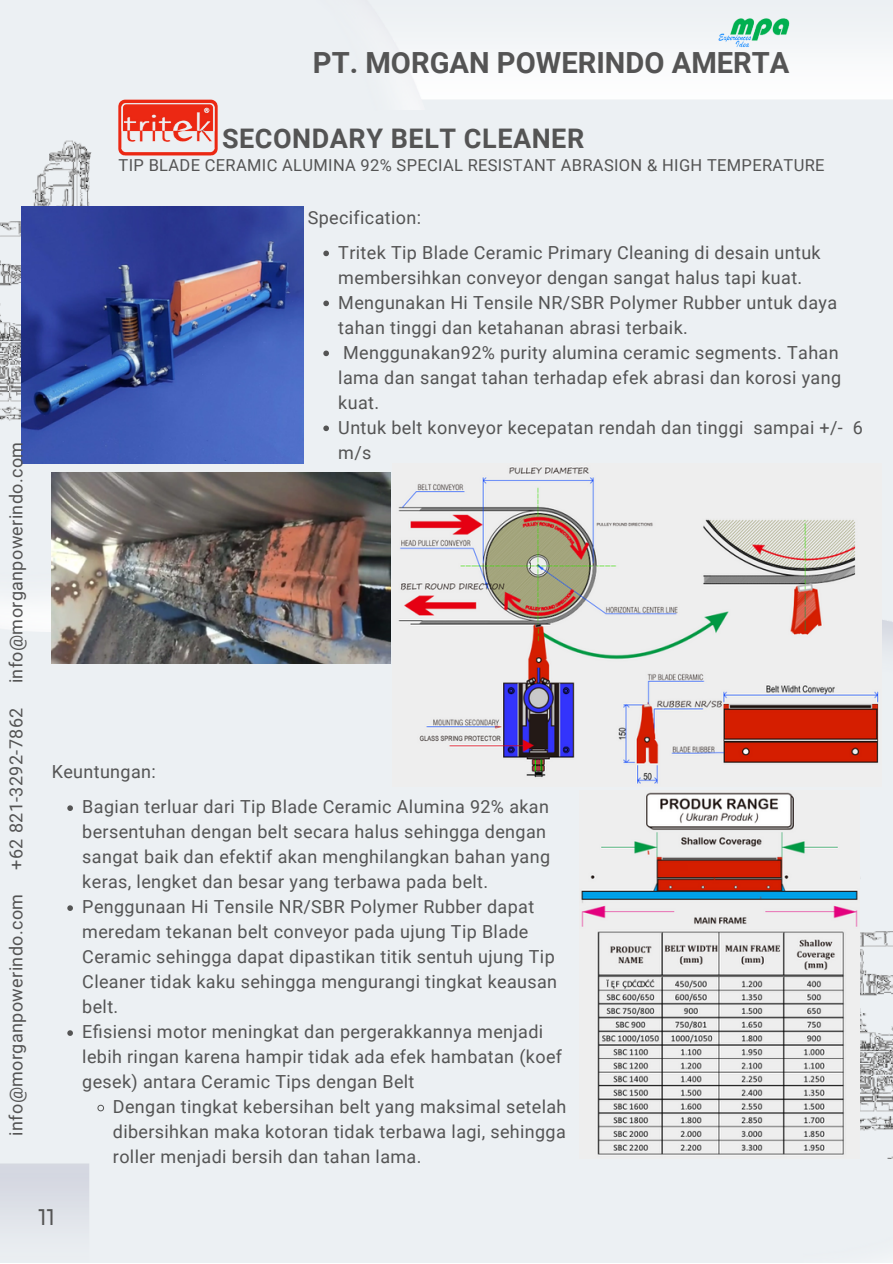
<style>
.page{position:relative;width:893px;height:1264px;background:#fff}
.page>*{position:absolute;margin:0;border:0;box-sizing:border-box;transform-origin:0 0}
.t1{font:700 29.1px "Roboto";color:#545454}
.t2{font:700 27px "Roboto";letter-spacing:.02em;color:#545454}
.t3{font:22.5px "Lastica";color:#545454}
.t4{font:18px/25px "Roboto";letter-spacing:.02em;color:#545454}
.t5{font:16.5px "Roboto";letter-spacing:.02em;color:#545454}
</style>
<div class="page">
<img style="left:0;top:0;width:892px;height:1262px">
<div style="left:803px;top:613px;width:89px;height:649px;background:#ecf0f3"></div>
<img style="left:0;top:0;width:446px;height:631px">
<img style="left:0;top:0;width:370px;height:448px">
<img style="left:718px;top:19px;width:71px;height:28px">
<img style="left:803px;top:676px;width:89px;height:482px">
<div style="left:89px;top:110px;width:714px;height:1152px;background:#ecf0f3"></div>
<img style="left:22px;top:207px;width:282px;height:256px">
<img style="left:392px;top:463px;width:489px;height:323px">
<img style="left:579px;top:790px;width:280px;height:368px">
<img style="left:52px;top:472px;width:338px;height:191px">
<svg style="left:323px;top:250px;width:6px;height:6px"></svg>
<svg style="left:323px;top:300px;width:6px;height:6px"></svg>
<svg style="left:323px;top:350px;width:6px;height:6px"></svg>
<svg style="left:323px;top:425px;width:6px;height:6px"></svg>
<svg style="left:67px;top:805px;width:6px;height:6px"></svg>
<svg style="left:67px;top:905px;width:6px;height:5px"></svg>
<svg style="left:67px;top:1030px;width:6px;height:5px"></svg>
<svg style="left:97px;top:1104px;width:7px;height:7px"></svg>
<img style="left:119px;top:99px;width:98px;height:56px">
<p class="t1" style="left:313px;top:46px;width:478px">PT. MORGAN POWERINDO AMERTA</p>
<p class="t4" style="left:4px;top:683px;width:243px;rotate:-90deg">info@morganpowerindo.com</p>
<p class="t4" style="left:4px;top:869px;width:163px;rotate:-90deg">+62 821-3292-7862</p>
<p class="t4" style="left:4px;top:1135px;width:243px;rotate:-90deg">info@morganpowerindo.com</p>
<p class="t2" style="left:222px;top:123px;width:363px">SECONDARY BELT CLEANER</p>
<p class="t5" style="left:119px;top:156px;width:707px">TIP BLADE CERAMIC ALUMINA 92% SPECIAL RESISTANT ABRASION &amp; HIGH TEMPERATURE</p>
<p class="t4" style="left:308px;top:205px;width:115px">Specification:</p>
<p class="t4" style="left:52px;top:759px;width:106px">Keuntungan:</p>
<p class="t4" style="left:338px;top:240px;width:484px">Tritek Tip Blade Ceramic Primary Cleaning di desain untuk membersihkan conveyor dengan sangat halus tapi kuat.</p>
<p class="t4" style="left:338px;top:290px;width:500px">Mengunakan Hi Tensile NR/SBR Polymer Rubber untuk daya tahan tinggi dan ketahanan abrasi terbaik.</p>
<p class="t4" style="left:338px;top:340px;width:504px">Menggunakan92% purity alumina ceramic segments. Tahan lama dan sangat tahan terhadap efek abrasi dan korosi yang kuat.</p>
<p class="t4" style="left:338px;top:415px;width:526px">Untuk belt konveyor kecepatan rendah dan tinggi sampai +/- 6 m/s</p>
<p class="t4" style="left:82px;top:794px;width:469px">Bagian terluar dari Tip Blade Ceramic Alumina 92% akan bersentuhan dengan belt secara halus sehingga dengan sangat baik dan efektif akan menghilangkan bahan yang keras, lengket dan besar yang terbawa pada belt.</p>
<p class="t4" style="left:82px;top:894px;width:476px">Penggunaan Hi Tensile NR/SBR Polymer Rubber dapat meredam tekanan belt conveyor pada ujung Tip Blade Ceramic sehingga dapat dipastikan titik sentuh ujung Tip Cleaner tidak kaku sehingga mengurangi tingkat keausan belt.</p>
<p class="t4" style="left:82px;top:1019px;width:481px">Efisiensi motor meningkat dan pergerakkannya menjadi lebih ringan karena hampir tidak ada efek hambatan (koef gesek) antara Ceramic Tips dengan Belt</p>
<p class="t4" style="left:113px;top:1094px;width:455px;text-align:justify">Dengan tingkat kebersihan belt yang maksimal setelah dibersihkan maka kotoran tidak terbawa lagi, sehingga roller menjadi bersih dan tahan lama.</p>
<p class="t3" style="left:38px;top:1205px;width:18px">11</p>
</div>
